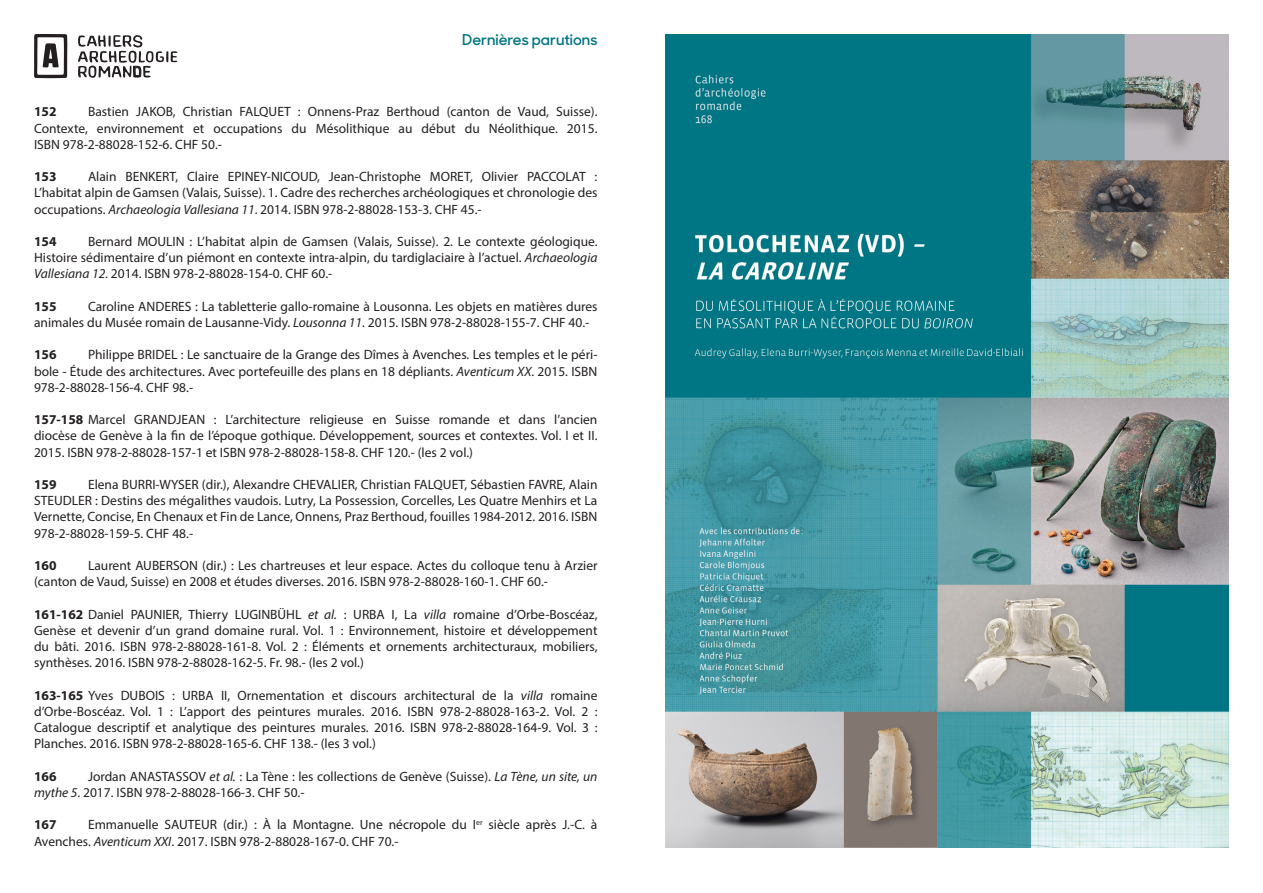
<style>
.page{position:relative;width:1263px;height:893px;background:#fff}
.page>*{position:absolute;margin:0;border:0;box-sizing:border-box;transform-origin:0 0}
.t1{font:600 15px "Sharp Sans No 1";color:#007684}
.t2{font:13.5px/16.2px "Myriad Pro";color:#231f20;text-align:justify}
.t3{font:700 13.5px "Myriad Pro";color:#231f20}
.s1{font-style:italic}
.s2{font-weight:700}
</style>
<div class="page">
<svg style="left:78px;top:35px;width:99px;height:43px"></svg>
<svg style="left:34px;top:34px;width:33px;height:44px"></svg>
<img style="left:665px;top:34px;width:564px;height:814px">
<p class="t1" style="left:462px;top:28px;width:137px">Dernières parutions</p>
<p class="t2" style="left:34px;top:104px;width:565px;text-indent:54px">Bastien JAKOB, Christian FALQUET : Onnens-Praz Berthoud (canton de Vaud, Suisse).<br>Contexte, environnement et occupations du Mésolithique au début du Néolithique. 2015.<br>ISBN 978-2-88028-152-6. CHF 50.-</p>
<p class="t3" style="left:34px;top:168px;width:24px">153</p>
<p class="t3" style="left:34px;top:103px;width:24px">152</p>
<p class="t2" style="left:34px;top:168px;width:565px;text-indent:54px">Alain BENKERT, Claire EPINEY-NICOUD, Jean-Christophe MORET, Olivier PACCOLAT :<br>L’habitat alpin de Gamsen (Valais, Suisse). 1. Cadre des recherches archéologiques et chronologie des occupations. <span class="s1">Archaeologia Vallesiana 11</span>. 2014. ISBN 978-2-88028-153-3. CHF 45.-</p>
<p class="t3" style="left:34px;top:233px;width:24px">154</p>
<p class="t2" style="left:34px;top:233px;width:565px;text-indent:54px">Bernard MOULIN : L’habitat alpin de Gamsen (Valais, Suisse). 2. Le contexte géologique.<br>Histoire sédimentaire d’un piémont en contexte intra-alpin, du tardiglaciaire à l’actuel. <span class="s1">Archaeologia Vallesiana 12</span>. 2014. ISBN 978-2-88028-154-0. CHF 60.-</p>
<p class="t3" style="left:34px;top:297px;width:24px">155</p>
<p class="t2" style="left:34px;top:298px;width:565px;text-indent:54px">Caroline ANDERES : La tabletterie gallo-romaine à Lousonna. Les objets en matières dures animales du Musée romain de Lausanne-Vidy. <span class="s1">Lousonna 11</span>. 2015. ISBN 978-2-88028-155-7. CHF 40.-</p>
<p class="t3" style="left:34px;top:346px;width:24px">156</p>
<p class="t2" style="left:34px;top:347px;width:565px;text-indent:54px">Philippe BRIDEL : Le sanctuaire de la Grange des Dîmes à Avenches. Les temples et le péri&shy;bole - Étude des architectures. Avec portefeuille des plans en 18 dépliants. <span class="s1">Aventicum XX</span>. 2015. ISBN 978-2-88028-156-4. CHF 98.-</p>
<p class="t2" style="left:34px;top:411px;width:565px"><span class="s2">157-158</span> Marcel GRANDJEAN : L’architecture religieuse en Suisse romande et dans l’ancien diocèse de Genève à la fin de l’époque gothique. Développement, sources et contextes. Vol. I et II.<br>2015. ISBN 978-2-88028-157-1 et ISBN 978-2-88028-158-8. CHF 120.- (les 2 vol.)</p>
<p class="t3" style="left:34px;top:476px;width:24px">159</p>
<p class="t2" style="left:34px;top:476px;width:565px;text-indent:54px">Elena BURRI-WYSER (dir.), Alexandre CHEVALIER, Christian FALQUET, Sébastien FAVRE, Alain STEUDLER : Destins des mégalithes vaudois. Lutry, La Possession, Corcelles, Les Quatre Menhirs et La Vernette, Concise, En Chenaux et Fin de Lance, Onnens, Praz Berthoud, fouilles 1984-2012. 2016. ISBN 978-2-88028-159-5. CHF 48.-</p>
<p class="t3" style="left:34px;top:557px;width:24px">160</p>
<p class="t2" style="left:34px;top:557px;width:565px;text-indent:54px">Laurent AUBERSON (dir.) : Les chartreuses et leur espace. Actes du colloque tenu à Arzier (canton de Vaud, Suisse) en 2008 et études diverses. 2016. ISBN 978-2-88028-160-1. CHF 60.-</p>
<p class="t2" style="left:34px;top:606px;width:565px"><span class="s2">161-162</span> Daniel PAUNIER, Thierry LUGINBÜHL <span class="s1">et al.</span> : URBA I, La <span class="s1">villa</span> romaine d’Orbe-Boscéaz, Genèse et devenir d’un grand domaine rural. Vol. 1 : Environnement, histoire et développement du bâti. 2016. ISBN 978-2-88028-161-8. Vol. 2 : Éléments et ornements architecturaux, mobiliers, synthèses. 2016. ISBN 978-2-88028-162-5. Fr. 98.- (les 2 vol.)</p>
<p class="t2" style="left:34px;top:687px;width:565px"><span class="s2">163-165</span> Yves DUBOIS : URBA II, Ornementation et discours architectural de la <span class="s1">villa</span> romaine d’Orbe-Boscéaz. Vol. 1 : L’apport des peintures murales. 2016. ISBN 978-2-88028-163-2. Vol. 2 :<br>Catalogue descriptif et analytique des peintures murales. 2016. ISBN 978-2-88028-164-9. Vol. 3 :<br>Planches. 2016. ISBN 978-2-88028-165-6. CHF 138.- (les 3 vol.)</p>
<p class="t3" style="left:34px;top:767px;width:24px">166</p>
<p class="t2" style="left:34px;top:768px;width:565px;text-indent:54px">Jordan ANASTASSOV <span class="s1">et al.</span> : La Tène : les collections de Genève (Suisse). <span class="s1">La Tène, un site, un mythe 5</span>. 2017. ISBN 978-2-88028-166-3. CHF 50.-</p>
<p class="t3" style="left:34px;top:816px;width:24px">167</p>
<p class="t2" style="left:34px;top:816px;width:565px;text-indent:54px">Emmanuelle SAUTEUR (dir.) : À la Montagne. Une nécropole du I<sup>er</sup> siècle après J.-C. à<br>Avenches. <span class="s1">Aventicum XXI</span>. 2017. ISBN 978-2-88028-167-0. CHF 70.-</p>
</div>
